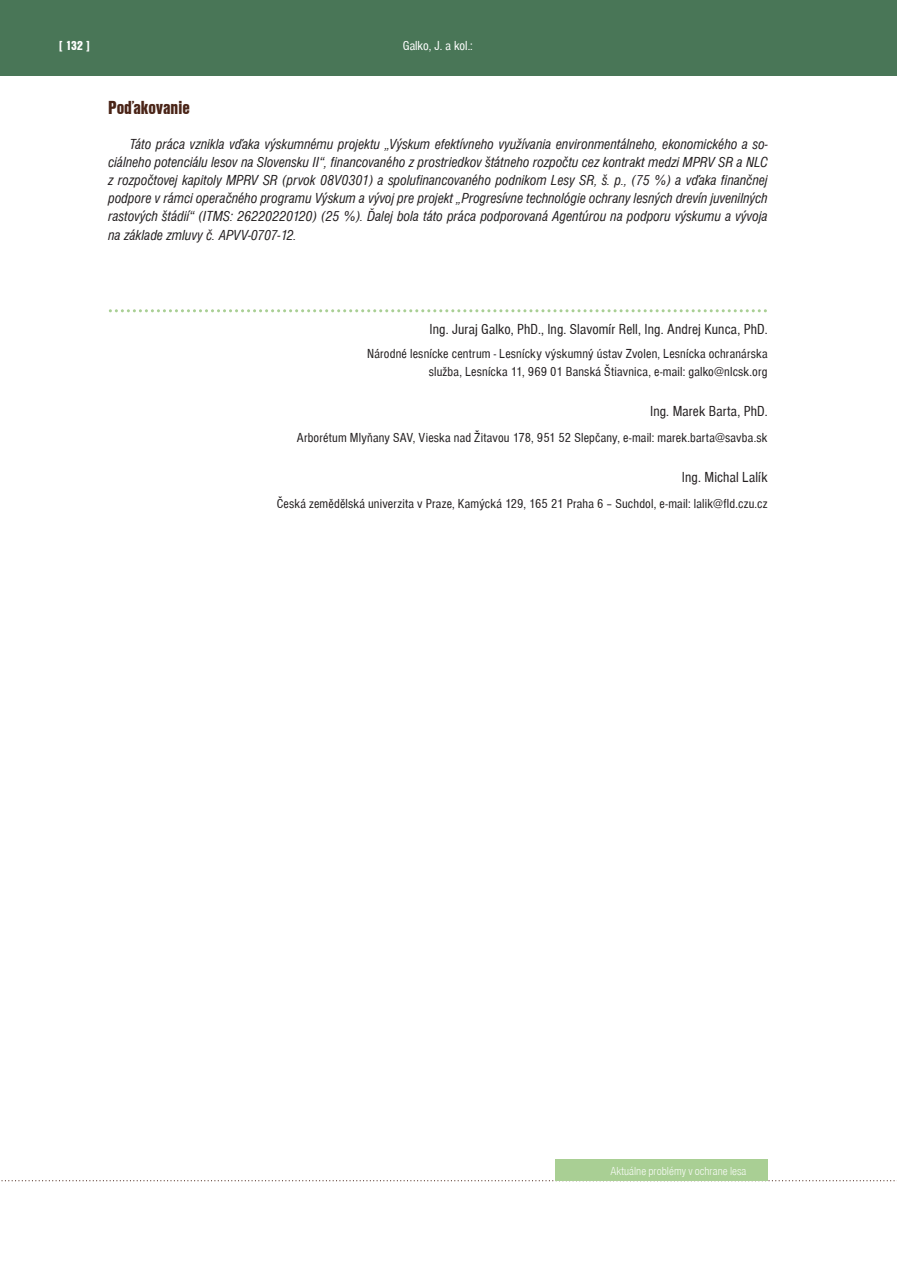
<style>
.page{position:relative;width:897px;height:1267px;background:#fff}
.page>*{position:absolute;margin:0;border:0;box-sizing:border-box;transform-origin:0 0}
.t1{font:900 condensed 19.5px "Nimbus Sans DEE";color:#4a2417}
.t2{font:italic condensed 15px/18px "Nimbus Sans DEE";color:#231f20;text-align:justify}
.t3{font:condensed 15px "Nimbus Sans DEE";letter-spacing:.01em;color:#231f20}
.t4{font:condensed 13.5px/18px "Nimbus Sans DEE";letter-spacing:.015em;color:#231f20;text-align:right}
.t5{font:condensed 13.5px "Nimbus Sans DEE";color:#fff}
.t6{font:900 condensed 13.5px "Nimbus Sans DEE";color:#fff}
.t7{font:300 condensed 12px "Nimbus Sans DEE";color:#fff}
</style>
<div class="page">
<svg style="left:1px;top:1180px;width:894px;height:1px"></svg>
<svg style="left:109px;top:309px;width:657px;height:3px"></svg>
<div style="left:554px;top:1158px;width:213px;height:22px;background:#a9cf94"></div>
<div style="left:0;top:0;width:896px;height:76px;background:#497657"></div>
<p class="t6" style="left:59px;top:38px;width:32px">[ 132 ]</p>
<p class="t5" style="left:403px;top:38px;width:72px">Galko, J. a kol.:</p>
<h1 class="t1" style="left:108px;top:96px;width:83px">poďakovanie</h1>
<p class="t2" style="left:108px;top:135px;width:661px;text-indent:21px">Táto práca vznikla vďaka výskumnému projektu „Výskum efektívneho využívania environmentálneho, ekonomického a so&shy;ciálneho potenciálu lesov na Slovensku II“, financovaného z prostriedkov štátneho rozpočtu cez kontrakt medzi MPRV SR a NLC z rozpočtovej kapitoly MPRV SR (prvok 08V0301) a spolufinancovaného podnikom Lesy SR, š. p., (75 %) a vďaka finančnej podpore v rámci operačného programu Výskum a vývoj pre projekt „Progresívne technológie ochrany lesných drevín juvenilných rastových štádií“ (ITMS: 26220220120) (25 %). Ďalej bola táto práca podporovaná Agentúrou na podporu výskumu a vývoja</p>
<p class="t2" style="left:108px;top:227px;width:190px">na základe zmluvy č. APVV-0707-12.</p>
<p class="t3" style="left:429px;top:321px;width:339px">Ing. Juraj Galko, PhD., Ing. Slavomír Rell, Ing. Andrej Kunca, PhD.</p>
<p class="t4" style="left:367px;top:345px;width:402px">Národné lesnícke centrum - lesnícky výskumný ústav Zvolen, lesnícka ochranárska služba, Lesnícka 11, 969 01 Banská Štiavnica, e-mail: galko@nlcsk.org</p>
<p class="t3" style="left:650px;top:403px;width:119px">Ing. marek Barta, Phd.</p>
<p class="t4" style="left:297px;top:429px;width:472px">Arborétum Mlyňany SAV, Vieska nad Žitavou 178, 951 52 Slepčany, e-mail: marek.barta@savba.sk</p>
<p class="t3" style="left:681px;top:468px;width:87px">Ing. michal lalík</p>
<p class="t4" style="left:277px;top:495px;width:492px">Česká zemědělská univerzita v Praze, Kamýcká 129, 165 21 Praha 6 – Suchdol, e-mail: lalik@fld.czu.cz</p>
<p class="t7" style="left:610px;top:1164px;width:137px">Aktuálne problémy v ochrane lesa</p>
</div>
